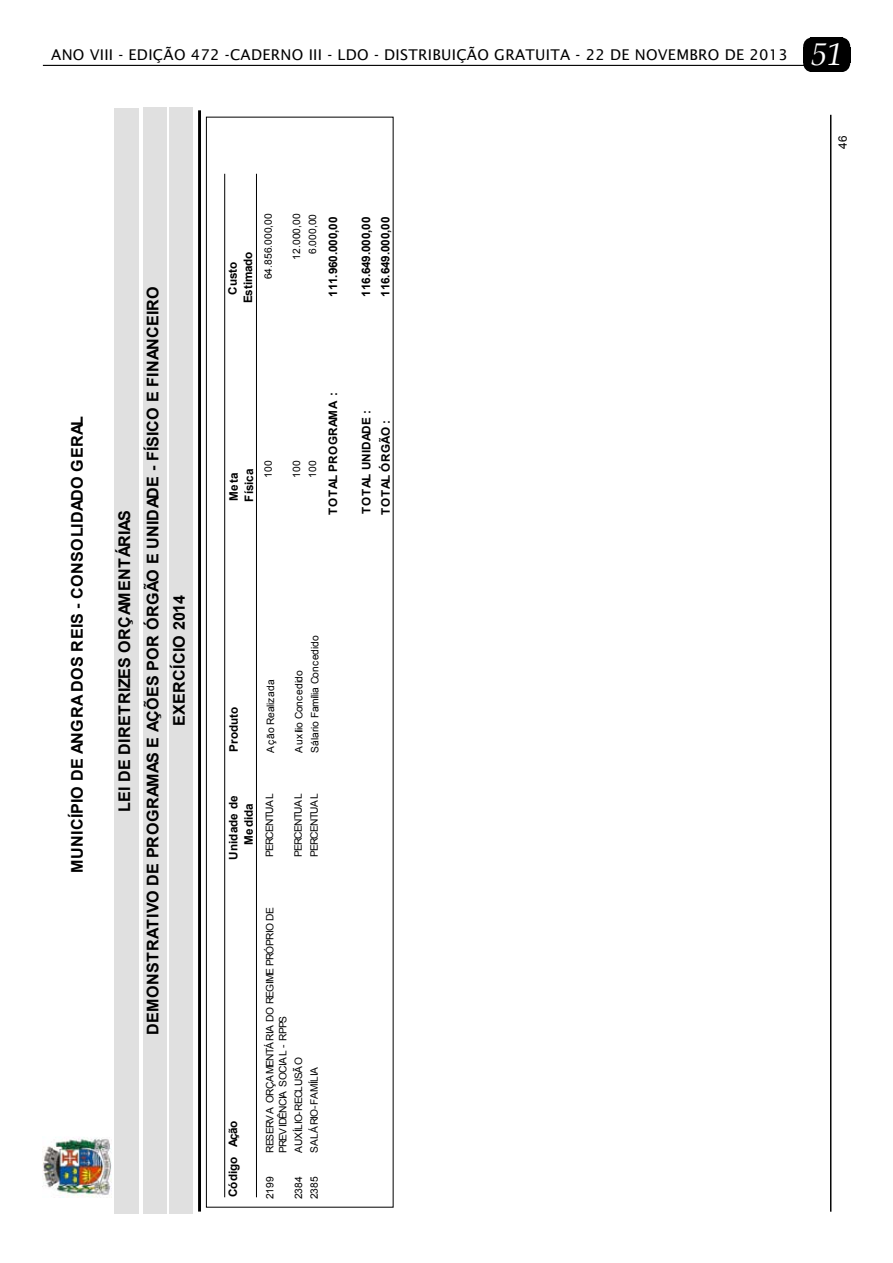
<style>
.page{position:relative;width:893px;height:1263px;background:#fff}
.page>*{position:absolute;margin:0;border:0;box-sizing:border-box;transform-origin:0 0}
.t1{font:700 16.05px "Arial";letter-spacing:.03em;color:#000}
.t2{font:14.85px "Lucida Sans";letter-spacing:.02em;color:#000}
.t3{font:700 11.7px/15.3px "Arial";letter-spacing:.005em;color:#000}
.t4{font:700 11.7px "Arial";letter-spacing:.04em;color:#000}
.t5{font:700 11.7px "Arial";letter-spacing:.03em;color:#000}
.t6{font:11.7px "Arial";color:#000}
.t7{font:10.2px/15.9px "Arial";letter-spacing:.005em;color:#000}
.t8{font:10.2px/13.2px "Arial";letter-spacing:-.065em;color:#000}
.t9{font:10.2px/15.9px "Arial";letter-spacing:-.035em;color:#000}
.s1{font-family:"Palatino";font-style:italic;font-size:31.5px;color:#fff}
</style>
<div class="page">
<hr style="left:43px;top:65px;width:766px;height:1px;background:#000">
<div style="left:811px;top:38px;width:32px;height:34px;background:#000"></div>
<div style="left:803px;top:47px;width:47px;height:16px;background:#000"></div>
<div style="left:803px;top:38px;width:17px;height:17px;background:#000;border-radius:50%"></div>
<div style="left:803px;top:54px;width:17px;height:18px;background:#000;border-radius:50%"></div>
<div style="left:834px;top:38px;width:16px;height:17px;background:#000;border-radius:50%"></div>
<div style="left:834px;top:54px;width:16px;height:18px;background:#000;border-radius:50%"></div>
<hr style="left:830px;top:115px;width:1px;height:1097px;background:#000">
<hr style="left:198px;top:110px;width:3px;height:1101px;background:#000">
<img style="left:43px;top:1137px;width:69px;height:60px">
<div style="left:143px;top:107px;width:23px;height:1107px;background:#e0e0e0"></div>
<div style="left:115px;top:108px;width:24px;height:1106px;background:#e0e0e0"></div>
<div style="left:170px;top:107px;width:23px;height:1107px;background:#e0e0e0"></div>
<div style="left:206px;top:117px;width:187px;height:1090px;border:1px solid #000"></div>
<hr style="left:224px;top:174px;width:1px;height:1023px;background:#000">
<hr style="left:256px;top:174px;width:1px;height:1023px;background:#000">
<p class="t2" style="left:51px;top:46px;width:793px">ANO VIII - EDIÇÃO 472 -CADERNO II I - LDO - DISTRI BUIÇÃO GRATUITA - 22 DE NOVEMBRO DE 2013 <span class="s1">51</span></p>
<p class="t1" style="left:67px;top:873px;width:459px;rotate:-90deg">MUNICÍPIO DE ANGRA DOS REIS - CONSOLIDADO GERAL</p>
<p class="t1" style="left:114px;top:812px;width:303px;rotate:-90deg">LEI DE DIRETRIZES ORÇAMENTÁRIAS</p>
<p class="t1" style="left:142px;top:1035px;width:750px;rotate:-90deg">DEMONSTRATIVO DE PROGRAMAS E AÇÕES POR ÓRGÃO E UNIDADE - FÍSICO E FINANCEIRO</p>
<p class="t1" style="left:169px;top:726px;width:132px;rotate:-90deg">EXERCÍCIO 2014</p>
<p class="t3" style="left:225px;top:303px;width:53px;text-align:center;rotate:-90deg">Custo<br>Estimado</p>
<p class="t7" style="left:260px;top:279px;width:68px;rotate:-90deg">64.856.000,00</p>
<p class="t7" style="left:289px;top:260px;width:48px;text-align:center;rotate:-90deg">12.000,00<br>6.000,00</p>
<p class="t3" style="left:326px;top:297px;width:81px;rotate:-90deg">111.960.000,00</p>
<p class="t3" style="left:359px;top:297px;width:81px;rotate:-90deg">116.649.000,00</p>
<p class="t3" style="left:378px;top:297px;width:81px;rotate:-90deg">116.649.000,00</p>
<p class="t3" style="left:226px;top:501px;width:34px;rotate:-90deg">Meta<br>Física</p>
<p class="t9" style="left:260px;top:478px;width:19px;rotate:-90deg">100</p>
<p class="t9" style="left:289px;top:478px;width:19px;rotate:-90deg">100<br>100</p>
<p class="t4" style="left:325px;top:515px;width:124px;rotate:-90deg">TOTAL PROGRAMA :</p>
<p class="t5" style="left:359px;top:513px;width:105px;rotate:-90deg">TOTAL UNIDADE :</p>
<p class="t4" style="left:378px;top:515px;width:96px;rotate:-90deg">TOTAL ÓRGÃO :</p>
<p class="t3" style="left:226px;top:752px;width:47px;rotate:-90deg">Produto</p>
<p class="t7" style="left:263px;top:753px;width:74px;rotate:-90deg">Ação Realizada</p>
<p class="t7" style="left:291px;top:753px;width:119px;rotate:-90deg">Auxílio Concedido<br>Sálario Família Concedido</p>
<p class="t3" style="left:226px;top:845px;width:51px;text-indent:-15px;rotate:-90deg">Unidade de<br>Medida</p>
<p class="t8" style="left:263px;top:857px;width:65px;rotate:-90deg">PERCENTUAL</p>
<p class="t8" style="left:290px;top:857px;width:65px;line-height:15.9px;rotate:-90deg">PERCENTUAL<br>PERCENTUAL</p>
<p class="t3" style="left:226px;top:1197px;width:78px;rotate:-90deg">Código Ação</p>
<p class="t8" style="left:263px;top:1153px;width:247px;rotate:-90deg">RESERVA ORÇAMENTÁRIA DO REGIME PRÓPRIO DE<br>PREVIDÊNCIA SOCIAL - RPPS</p>
<p class="t9" style="left:291px;top:1153px;width:98px;rotate:-90deg">AUXÍLIO-RECLUSÃO<br>SALÁRIO-FAMÍLIA</p>
<p class="t9" style="left:262px;top:1199px;width:24px;rotate:-90deg">2199</p>
<p class="t7" style="left:291px;top:1199px;width:24px;rotate:-90deg">2384<br>2385</p>
<p class="t6" style="left:835px;top:149px;width:15px;rotate:-90deg">46</p>
</div>
